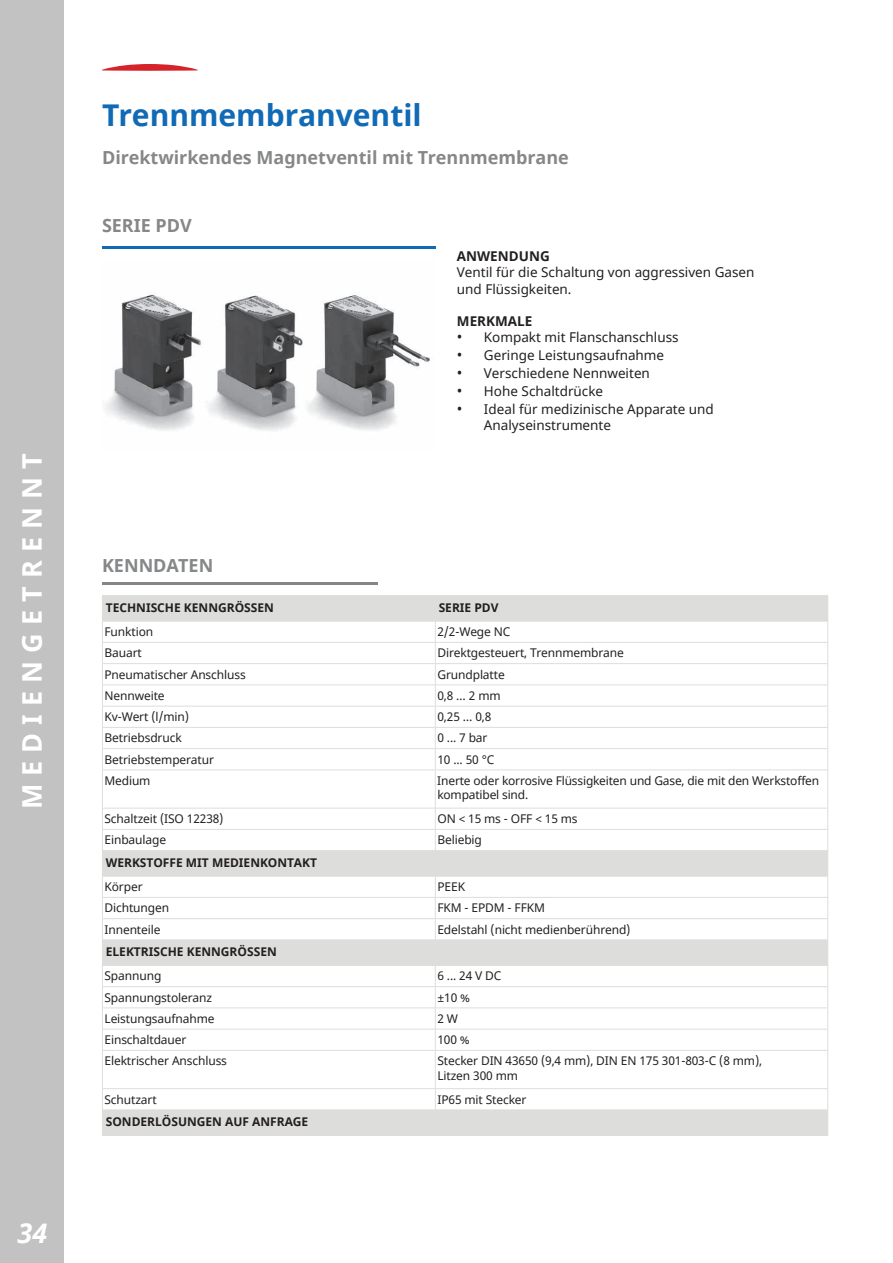
<style>
.page{position:relative;width:893px;height:1263px;background:#fff}
.page>*{position:absolute;margin:0;border:0;box-sizing:border-box;transform-origin:0 0}
.t1{font:700 30px "Noto Sans";color:#106ab5}
.t2{font:700 27px "Noto Sans";letter-spacing:.3em;color:#fff}
.t3{font:italic 700 27px "Noto Sans";color:#fff}
.t4{font:700 18px "Noto Sans";color:#858788}
.t5{font:13.5px/16.2px "Noto Sans";color:#231f20}
.t6{font:700 13.5px "Noto Sans";color:#231f20}
.t7{font:12px/14.4px "Noto Sans";letter-spacing:-.01em;color:#231f20}
.t8{font:700 12px "Noto Sans";color:#231f20}
.s1{font-size:15px}
</style>
<div class="page">
<div style="left:0;top:0;width:64px;height:1263px;background:#c3c2c2"></div>
<svg style="left:102px;top:64px;width:96px;height:7px"></svg>
<hr style="left:102px;top:247px;width:334px;height:2px;background:#106ab5">
<img style="left:104px;top:294px;width:326px;height:137px">
<hr style="left:102px;top:583px;width:275px;height:2px;background:#848688">
<svg style="left:103px;top:596px;width:724px;height:539px"></svg>
<hr style="left:102px;top:595px;width:333px;height:1px;background:#dddddb">
<hr style="left:435px;top:595px;width:393px;height:1px;background:#dddddb">
<hr style="left:102px;top:1135px;width:333px;height:1px;background:#dddddb">
<hr style="left:435px;top:1135px;width:393px;height:1px;background:#dddddb">
<hr style="left:102px;top:642px;width:333px;height:1px;background:#dddddb">
<hr style="left:435px;top:642px;width:393px;height:1px;background:#dddddb">
<hr style="left:102px;top:663px;width:333px;height:1px;background:#dddddb">
<hr style="left:435px;top:663px;width:393px;height:1px;background:#dddddb">
<hr style="left:102px;top:685px;width:333px;height:1px;background:#dddddb">
<hr style="left:435px;top:685px;width:393px;height:1px;background:#dddddb">
<hr style="left:102px;top:706px;width:333px;height:1px;background:#dddddb">
<hr style="left:435px;top:706px;width:393px;height:1px;background:#dddddb">
<hr style="left:102px;top:727px;width:333px;height:1px;background:#dddddb">
<hr style="left:435px;top:727px;width:393px;height:1px;background:#dddddb">
<hr style="left:102px;top:748px;width:333px;height:1px;background:#dddddb">
<hr style="left:435px;top:748px;width:393px;height:1px;background:#dddddb">
<svg style="left:435px;top:596px;width:1px;height:174px"></svg>
<hr style="left:102px;top:770px;width:333px;height:1px;background:#dddddb">
<hr style="left:435px;top:770px;width:393px;height:1px;background:#dddddb">
<hr style="left:435px;top:770px;width:1px;height:38px;background:#dddddb">
<hr style="left:102px;top:808px;width:333px;height:1px;background:#dddddb">
<hr style="left:435px;top:808px;width:393px;height:1px;background:#dddddb">
<hr style="left:102px;top:829px;width:333px;height:1px;background:#dddddb">
<hr style="left:435px;top:829px;width:393px;height:1px;background:#dddddb">
<hr style="left:102px;top:897px;width:333px;height:1px;background:#dddddb">
<hr style="left:435px;top:897px;width:393px;height:1px;background:#dddddb">
<hr style="left:102px;top:918px;width:333px;height:1px;background:#dddddb">
<hr style="left:435px;top:918px;width:393px;height:1px;background:#dddddb">
<hr style="left:102px;top:986px;width:333px;height:1px;background:#dddddb">
<hr style="left:435px;top:986px;width:393px;height:1px;background:#dddddb">
<hr style="left:102px;top:1008px;width:333px;height:1px;background:#dddddb">
<hr style="left:435px;top:1008px;width:393px;height:1px;background:#dddddb">
<hr style="left:102px;top:1029px;width:333px;height:1px;background:#dddddb">
<hr style="left:435px;top:1029px;width:393px;height:1px;background:#dddddb">
<svg style="left:435px;top:809px;width:1px;height:241px"></svg>
<hr style="left:102px;top:1050px;width:333px;height:1px;background:#dddddb">
<hr style="left:435px;top:1050px;width:393px;height:1px;background:#dddddb">
<hr style="left:435px;top:1051px;width:1px;height:37px;background:#dddddb">
<hr style="left:102px;top:1088px;width:333px;height:1px;background:#dddddb">
<hr style="left:435px;top:1088px;width:393px;height:1px;background:#dddddb">
<svg style="left:435px;top:1089px;width:1px;height:46px"></svg>
<hr style="left:102px;top:621px;width:333px;height:1px;background:#dddddb">
<hr style="left:435px;top:621px;width:393px;height:1px;background:#dddddb">
<svg style="left:102px;top:596px;width:1px;height:174px"></svg>
<svg style="left:827px;top:596px;width:1px;height:174px"></svg>
<hr style="left:102px;top:770px;width:1px;height:38px;background:#dddddb">
<hr style="left:827px;top:770px;width:1px;height:38px;background:#dddddb">
<hr style="left:102px;top:850px;width:333px;height:1px;background:#dddddb">
<hr style="left:435px;top:850px;width:393px;height:1px;background:#dddddb">
<hr style="left:102px;top:876px;width:333px;height:1px;background:#dddddb">
<hr style="left:435px;top:876px;width:393px;height:1px;background:#dddddb">
<hr style="left:102px;top:940px;width:333px;height:1px;background:#dddddb">
<hr style="left:435px;top:940px;width:393px;height:1px;background:#dddddb">
<hr style="left:102px;top:965px;width:333px;height:1px;background:#dddddb">
<hr style="left:435px;top:965px;width:393px;height:1px;background:#dddddb">
<svg style="left:102px;top:809px;width:1px;height:241px"></svg>
<svg style="left:827px;top:809px;width:1px;height:241px"></svg>
<hr style="left:102px;top:1051px;width:1px;height:37px;background:#dddddb">
<hr style="left:827px;top:1051px;width:1px;height:37px;background:#dddddb">
<hr style="left:102px;top:1110px;width:333px;height:1px;background:#dddddb">
<svg style="left:102px;top:1089px;width:1px;height:46px"></svg>
<hr style="left:435px;top:1110px;width:393px;height:1px;background:#dddddb">
<svg style="left:827px;top:1089px;width:1px;height:46px"></svg>
<h2 class="t2" style="left:13px;top:809px;width:358px;rotate:-90deg">MEDIENGETRENNT</h2>
<h2 class="t3" style="left:17px;top:1214px;width:32px">34</h2>
<h1 class="t1" style="left:102px;top:94px;width:321px">Trennmembranventil</h1>
<h3 class="t4" style="left:102px;top:145px;width:468px">Direktwirkendes Magnetventil mit Trennmembrane</h3>
<h3 class="t4" style="left:102px;top:213px;width:91px">SERIE PDV</h3>
<h3 class="t4" style="left:102px;top:553px;width:113px">KENNDATEN</h3>
<p class="t6" style="left:457px;top:247px;width:94px">ANWENDUNG</p>
<p class="t5" style="left:457px;top:264px;width:299px">Ventil für die Schaltung von aggressiven Gasen und Flüssigkeiten.</p>
<p class="t6" style="left:457px;top:312px;width:77px">MERKMALE</p>
<p class="t5" style="left:457px;top:329px;width:223px"><span class="s1">•</span> Kompakt mit Flanschanschluss</p>
<p class="t5" style="left:457px;top:347px;width:209px"><span class="s1">•</span> Geringe Leistungsaufnahme</p>
<p class="t5" style="left:457px;top:365px;width:194px"><span class="s1">•</span> Verschiedene Nennweiten</p>
<p class="t5" style="left:457px;top:382px;width:148px"><span class="s1">•</span> Hohe Schaltdrücke</p>
<p class="t5" style="left:484px;top:400px;width:231px;text-indent:-27px"><span class="s1">•</span> Ideal für medizinische Apparate und<br>Analyseinstrumente</p>
<p class="t8" style="left:106px;top:599px;width:170px">TECHNISCHE KENNGRÖSSEN</p>
<p class="t8" style="left:439px;top:599px;width:61px">SERIE PDV</p>
<p class="t7" style="left:104px;top:624px;width:50px">Funktion</p>
<p class="t7" style="left:437px;top:624px;width:75px">2/2-Wege NC</p>
<p class="t7" style="left:104px;top:645px;width:39px">Bauart</p>
<p class="t7" style="left:437px;top:645px;width:188px">Direktgesteuert, Trennmembrane</p>
<p class="t7" style="left:104px;top:667px;width:143px">Pneumatischer Anschluss</p>
<p class="t7" style="left:437px;top:667px;width:69px">Grundplatte</p>
<p class="t7" style="left:104px;top:688px;width:62px">Nennweite</p>
<p class="t7" style="left:437px;top:688px;width:65px">0,8 … 2 mm</p>
<p class="t7" style="left:104px;top:709px;width:86px">Kv-Wert (l/min)</p>
<p class="t7" style="left:437px;top:709px;width:55px">0,25 … 0,8</p>
<p class="t7" style="left:104px;top:731px;width:79px">Betriebsdruck</p>
<p class="t7" style="left:437px;top:731px;width:52px">0 ... 7 bar</p>
<p class="t7" style="left:104px;top:752px;width:111px">Betriebstemperatur</p>
<p class="t7" style="left:437px;top:752px;width:58px">10 ... 50 °C</p>
<p class="t7" style="left:104px;top:773px;width:47px">Medium</p>
<p class="t7" style="left:437px;top:773px;width:383px">Inerte oder korrosive Flüssigkeiten und Gase, die mit den Werkstoffen kompatibel sind.</p>
<p class="t7" style="left:104px;top:811px;width:121px">Schaltzeit (ISO 12238)</p>
<p class="t7" style="left:437px;top:811px;width:142px">ON &lt; 15 ms - OFF &lt; 15 ms</p>
<p class="t7" style="left:104px;top:833px;width:63px">Einbaulage</p>
<p class="t7" style="left:437px;top:833px;width:46px">Beliebig</p>
<p class="t8" style="left:106px;top:854px;width:213px">WERKSTOFFE MIT MEDIENKONTAKT</p>
<p class="t7" style="left:104px;top:879px;width:40px">Körper</p>
<p class="t7" style="left:437px;top:879px;width:29px">PEEK</p>
<p class="t7" style="left:104px;top:901px;width:66px">Dichtungen</p>
<p class="t7" style="left:437px;top:901px;width:109px">FKM - EPDM - FFKM</p>
<p class="t7" style="left:104px;top:922px;width:58px">Innenteile</p>
<p class="t7" style="left:437px;top:922px;width:195px">Edelstahl (nicht medienberührend)</p>
<p class="t8" style="left:106px;top:943px;width:172px">ELEKTRISCHE KENNGRÖSSEN</p>
<p class="t7" style="left:104px;top:969px;width:58px">Spannung</p>
<p class="t7" style="left:437px;top:969px;width:66px">6 ... 24 V DC</p>
<p class="t7" style="left:104px;top:990px;width:109px">Spannungstoleranz</p>
<p class="t7" style="left:437px;top:990px;width:34px">±10 %</p>
<p class="t7" style="left:104px;top:1011px;width:112px">Leistungsaufnahme</p>
<p class="t7" style="left:437px;top:1011px;width:22px">2 W</p>
<p class="t7" style="left:104px;top:1032px;width:83px">Einschaltdauer</p>
<p class="t7" style="left:437px;top:1032px;width:34px">100 %</p>
<p class="t7" style="left:104px;top:1054px;width:124px">Elektrischer Anschluss</p>
<p class="t7" style="left:437px;top:1054px;width:326px">Stecker DIN 43650 (9,4 mm), DIN EN 175 301-803-C (8 mm),<br>Litzen 300 mm</p>
<p class="t7" style="left:104px;top:1092px;width:54px">Schutzart</p>
<p class="t7" style="left:437px;top:1092px;width:91px">IP65 mit Stecker</p>
<p class="t8" style="left:106px;top:1113px;width:204px">SONDERLÖSUNGEN AUF ANFRAGE</p>
</div>
